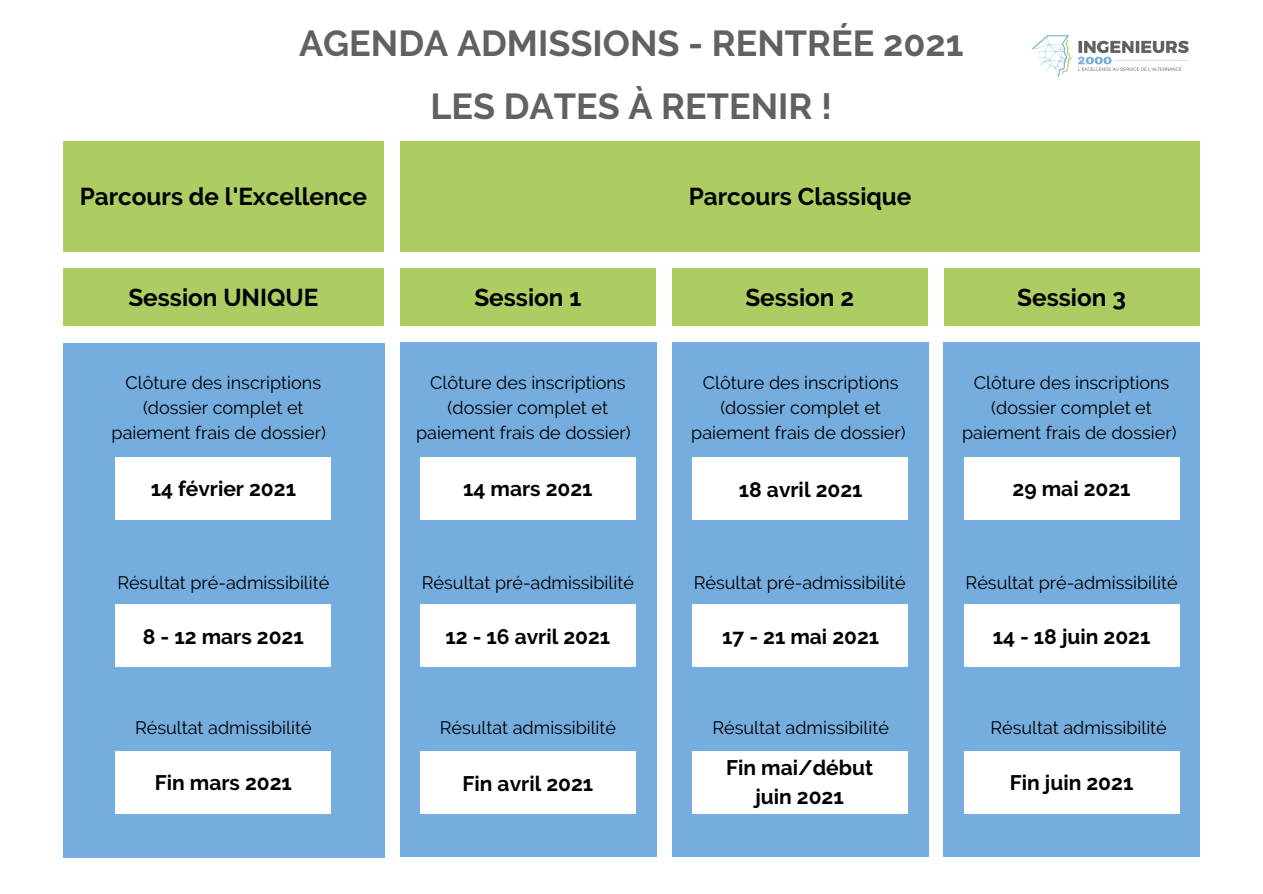
<style>
.page{position:relative;width:1263px;height:894px;background:#fff}
.page>*{position:absolute;margin:0;border:0;box-sizing:border-box;transform-origin:0 0}
.t1{font:700 36px "Raleway";color:#5f625e}
.t2{font:700 24.3px "Raleway";color:#000}
.t3{font:700 21px/29.2px "Raleway";color:#000;text-align:center}
.t4{font:18px/24.8px "Raleway";color:#000;text-align:center}
</style>
<div class="page">
<div style="left:63px;top:342px;width:321px;height:515px;background:#74adde"></div>
<div style="left:400px;top:342px;width:256px;height:514px;background:#74adde"></div>
<div style="left:672px;top:342px;width:256px;height:514px;background:#74adde"></div>
<div style="left:944px;top:342px;width:256px;height:514px;background:#74adde"></div>
<div style="left:400px;top:142px;width:799px;height:110px;background:#adcd62"></div>
<div style="left:63px;top:142px;width:320px;height:110px;background:#adcd62"></div>
<div style="left:400px;top:268px;width:256px;height:58px;background:#adcd62"></div>
<div style="left:672px;top:268px;width:256px;height:58px;background:#adcd62"></div>
<div style="left:944px;top:268px;width:255px;height:58px;background:#adcd62"></div>
<div style="left:63px;top:268px;width:321px;height:58px;background:#adcd62"></div>
<img style="left:1032px;top:35px;width:157px;height:42px">
<div style="left:115px;top:457px;width:216px;height:62px;background:#fff"></div>
<div style="left:115px;top:604px;width:216px;height:62px;background:#fff"></div>
<div style="left:115px;top:751px;width:216px;height:62px;background:#fff"></div>
<div style="left:420px;top:457px;width:216px;height:62px;background:#fff"></div>
<div style="left:420px;top:604px;width:216px;height:62px;background:#fff"></div>
<div style="left:420px;top:751px;width:216px;height:62px;background:#fff"></div>
<div style="left:692px;top:457px;width:215px;height:62px;background:#fff"></div>
<div style="left:692px;top:604px;width:215px;height:62px;background:#fff"></div>
<div style="left:692px;top:751px;width:215px;height:62px;background:#fff"></div>
<div style="left:964px;top:457px;width:215px;height:62px;background:#fff"></div>
<div style="left:964px;top:604px;width:215px;height:62px;background:#fff"></div>
<div style="left:964px;top:751px;width:215px;height:62px;background:#fff"></div>
<p class="t1" style="left:299px;top:22px;width:666px">AGENDA ADMISSIONS - RENTRÉE 2021</p>
<p class="t1" style="left:430px;top:85px;width:403px">LES DATES À RETENIR !</p>
<p class="t2" style="left:80px;top:182px;width:289px">Parcours de l'Excellence</p>
<p class="t2" style="left:689px;top:182px;width:224px">Parcours Classique</p>
<p class="t2" style="left:128px;top:283px;width:191px">Session UNIQUE</p>
<p class="t2" style="left:474px;top:283px;width:109px">Session 1</p>
<p class="t2" style="left:745px;top:283px;width:110px">Session 2</p>
<p class="t2" style="left:1017px;top:283px;width:110px">Session 3</p>
<p class="t4" style="left:112px;top:370px;width:216px">Clôture des inscriptions (dossier complet et paiement frais de dossier)</p>
<p class="t4" style="left:416px;top:370px;width:216px">Clôture des inscriptions (dossier complet et paiement frais de dossier)</p>
<p class="t4" style="left:691px;top:370px;width:216px">Clôture des inscriptions (dossier complet et paiement frais de dossier)</p>
<p class="t4" style="left:962px;top:370px;width:216px">Clôture des inscriptions (dossier complet et paiement frais de dossier)</p>
<p class="t3" style="left:151px;top:474px;width:147px">14 février 2021</p>
<p class="t3" style="left:463px;top:474px;width:131px">14 mars 2021</p>
<p class="t3" style="left:739px;top:474px;width:125px">18 avril 2021</p>
<p class="t3" style="left:1012px;top:474px;width:120px">29 mai 2021</p>
<p class="t4" style="left:117px;top:569px;width:214px">Résultat pré-admissibilité</p>
<p class="t4" style="left:422px;top:569px;width:214px">Résultat pré-admissibilité</p>
<p class="t4" style="left:694px;top:569px;width:214px">Résultat pré-admissibilité</p>
<p class="t4" style="left:965px;top:569px;width:214px">Résultat pré-admissibilité</p>
<p class="t3" style="left:143px;top:621px;width:162px">8 - 12 mars 2021</p>
<p class="t3" style="left:445px;top:621px;width:166px">12 - 16 avril 2021</p>
<p class="t3" style="left:722px;top:622px;width:159px">17 - 21 mai 2021</p>
<p class="t3" style="left:993px;top:621px;width:159px">14 - 18 juin 2021</p>
<p class="t4" style="left:135px;top:715px;width:178px">Résultat admissibilité</p>
<p class="t4" style="left:440px;top:715px;width:178px">Résultat admissibilité</p>
<p class="t4" style="left:712px;top:715px;width:178px">Résultat admissibilité</p>
<p class="t4" style="left:990px;top:715px;width:178px">Résultat admissibilité</p>
<p class="t3" style="left:155px;top:767px;width:139px">Fin mars 2021</p>
<p class="t3" style="left:463px;top:768px;width:132px">Fin avril 2021</p>
<p class="t3" style="left:726px;top:752px;width:149px">Fin mai/début juin 2021</p>
<p class="t3" style="left:1010px;top:767px;width:125px">Fin juin 2021</p>
</div>
